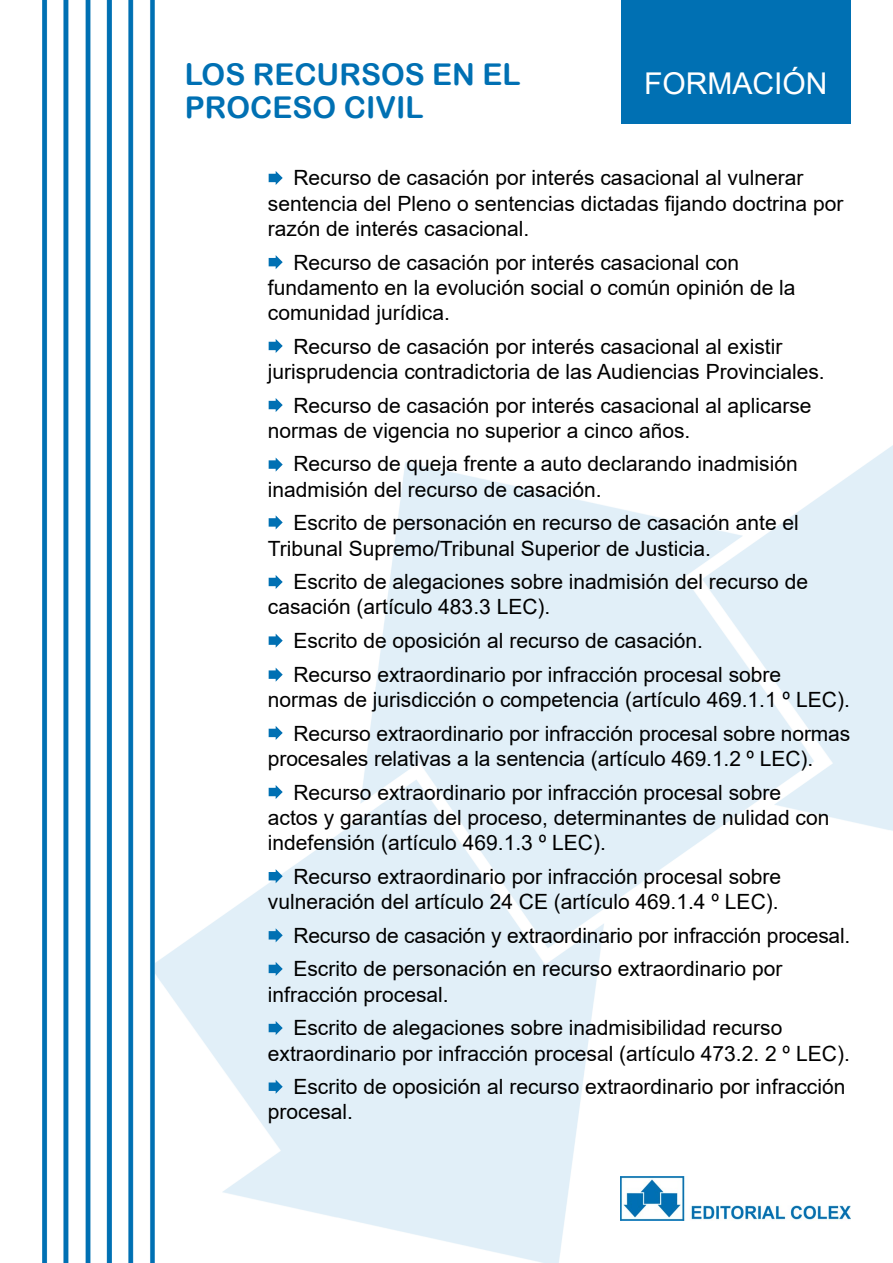
<style>
.page{position:relative;width:893px;height:1263px;background:#fff}
.page>*{position:absolute;margin:0;border:0;box-sizing:border-box;transform-origin:0 0}
.t1{font:30px "Arial Rounded MT Bold";color:#0070b3}
.t2{font:30px "Arial";color:#fff}
.t3{font:21px/25.2px "Arial";color:#000}
</style>
<div class="page">
<img style="left:155px;top:446px;width:738px;height:817px">
<div style="left:621px;top:0;width:229px;height:123px;background:#0070b3"></div>
<img style="left:620px;top:1176px;width:230px;height:44px">
<img style="left:43px;top:0;width:112px;height:1263px">
<svg style="left:269px;top:171px;width:14px;height:14px"></svg>
<svg style="left:269px;top:255px;width:14px;height:14px"></svg>
<svg style="left:269px;top:339px;width:14px;height:14px"></svg>
<svg style="left:269px;top:398px;width:14px;height:14px"></svg>
<svg style="left:269px;top:458px;width:14px;height:14px"></svg>
<svg style="left:269px;top:515px;width:14px;height:15px"></svg>
<svg style="left:269px;top:575px;width:14px;height:15px"></svg>
<svg style="left:269px;top:634px;width:14px;height:15px"></svg>
<svg style="left:269px;top:668px;width:14px;height:15px"></svg>
<svg style="left:269px;top:726px;width:14px;height:15px"></svg>
<svg style="left:269px;top:785px;width:14px;height:15px"></svg>
<svg style="left:269px;top:869px;width:14px;height:15px"></svg>
<svg style="left:269px;top:928px;width:14px;height:15px"></svg>
<svg style="left:269px;top:962px;width:14px;height:15px"></svg>
<svg style="left:269px;top:1021px;width:14px;height:15px"></svg>
<svg style="left:269px;top:1080px;width:14px;height:15px"></svg>
<h1 class="t1" style="left:185px;top:56px;width:337px">LOS RECURSOS EN EL</h1>
<h1 class="t2" style="left:644px;top:63px;width:185px">FORMACIÓN</h1>
<h1 class="t1" style="left:185px;top:89px;width:240px">PROCESO CIVIL</h1>
<p class="t3" style="left:268px;top:165px;width:577px;text-indent:26px">Recurso de casación por interés casacional al vulnerar sentencia del Pleno o sentencias dictadas fijando doctrina por razón de interés casacional.</p>
<p class="t3" style="left:268px;top:249px;width:529px;text-indent:26px">Recurso de casación por interés casacional con fundamento en la evolución social o común opinión de la comunidad jurídica.</p>
<p class="t3" style="left:268px;top:333px;width:558px;text-indent:26px">Recurso de casación por interés casacional al existir jurisprudencia contradictoria de las Audiencias Provinciales.</p>
<p class="t3" style="left:268px;top:392px;width:545px;text-indent:26px">Recurso de casación por interés casacional al aplicarse normas de vigencia no superior a cinco años.</p>
<p class="t3" style="left:268px;top:451px;width:531px;text-indent:26px">Recurso de queja frente a auto declarando inadmisión inadmisión del recurso de casación.</p>
<p class="t3" style="left:268px;top:510px;width:532px;text-indent:26px">Escrito de personación en recurso de casación ante el<br>Tribunal Supremo/Tribunal Superior de Justicia.</p>
<p class="t3" style="left:268px;top:569px;width:542px;text-indent:26px">Escrito de alegaciones sobre inadmisión del recurso de casación (artículo 483.3 LEC).</p>
<p class="t3" style="left:293px;top:624px;width:489px;line-height:33.8px">Escrito de oposición al recurso de casación.<br>Recurso extraordinario por infracción procesal sobre</p>
<p class="t3" style="left:268px;top:683px;width:584px;line-height:33.8px;text-align:right">normas de jurisdicción o competencia (artículo 469.1.1 º LEC).<br>Recurso extraordinario por infracción procesal sobre normas</p>
<p class="t3" style="left:268px;top:742px;width:547px;line-height:33.8px;text-align:center">procesales relativas a la sentencia (artículo 469.1.2 º LEC).<br>Recurso extraordinario por infracción procesal sobre</p>
<p class="t3" style="left:268px;top:805px;width:563px">actos y garantías del proceso, determinantes de nulidad con indefensión (artículo 469.1.3 º LEC).</p>
<p class="t3" style="left:268px;top:864px;width:515px;text-align:right">Recurso extraordinario por infracción procesal sobre vulneración del artículo 24 CE (artículo 469.1.4 º LEC).</p>
<p class="t3" style="left:293px;top:918px;width:558px;line-height:33.8px">Recurso de casación y extraordinario por infracción procesal.<br>Escrito de personación en recurso extraordinario por</p>
<p class="t3" style="left:293px;top:977px;width:491px;line-height:33.8px;text-indent:-26px">infracción procesal.<br>Escrito de alegaciones sobre inadmisibilidad recurso</p>
<p class="t3" style="left:268px;top:1036px;width:583px;line-height:33.8px;text-align:right">extraordinario por infracción procesal (artículo 473.2. 2 º LEC).<br>Escrito de oposición al recurso extraordinario por infracción</p>
<p class="t3" style="left:268px;top:1099px;width:87px">procesal.</p>
</div>
